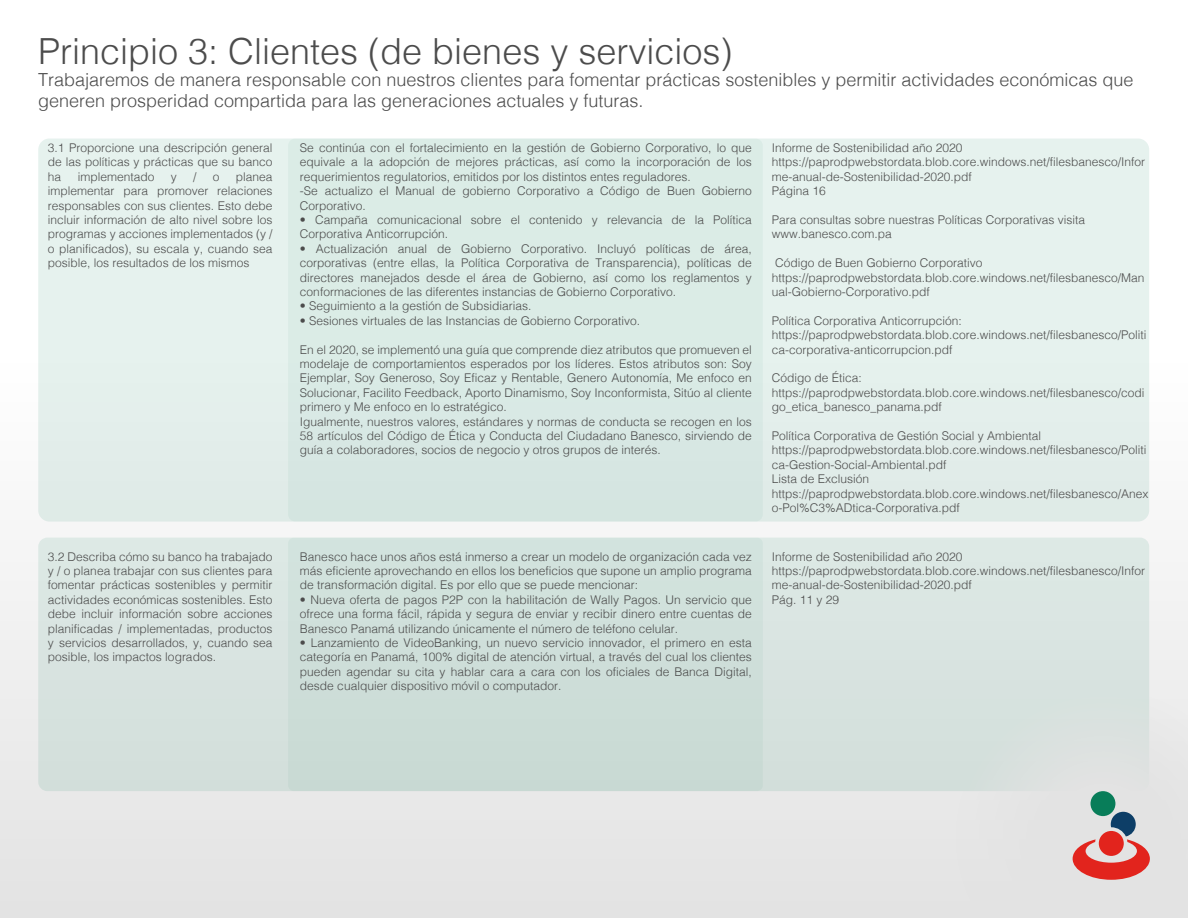
<style>
.page{position:relative;width:1188px;height:918px;background:#fff}
.page>*{position:absolute;margin:0;border:0;box-sizing:border-box;transform-origin:0 0}
.t1{font:300 36px "Helvetica";color:#4c4c4c}
.t2{font:300 18px/21.6px "Helvetica";color:#4c4c4c}
.t3{font:300 12px/14.4px "Helvetica";color:#4c4c4c}
</style>
<div class="page">
<div style="left:0;top:296px;width:1188px;height:622px;background:linear-gradient(to bottom,#fff,#e3e3e3)"></div>
<div style="left:38px;top:138px;width:1111px;height:384px;background:#e6f2ee;border-radius:11px"></div>
<div style="left:288px;top:138px;width:475px;height:384px;background:#dbece6;border-radius:7px"></div>
<div style="left:38px;top:538px;width:1111px;height:253px;background:#d9e4e1;border-radius:9px"></div>
<div style="left:288px;top:538px;width:475px;height:253px;background:#ceded9;border-radius:6px"></div>
<svg style="left:939px;top:673px;width:249px;height:245px"></svg>
<svg style="left:1073px;top:812px;width:77px;height:68px;background:#d18a8a"></svg>
<div style="left:1090px;top:791px;width:25px;height:25px;background:#087d59;border-radius:50%"></div>
<h1 class="t1" style="left:38px;top:21px;width:696px">Principio 3: Clientes (de bienes y servicios)</h1>
<h2 class="t2" style="left:38px;top:67px;width:1097px">Trabajaremos de manera responsable con nuestros clientes para fomentar prácticas sostenibles y permitir actividades económicas que generen prosperidad compartida para las generaciones actuales y futuras.</h2>
<p class="t3" style="left:48px;top:140px;width:226px;text-align:justify">3.1 Proporcione una descripción general de las políticas y prácticas que su banco ha</p>
<p class="t3" style="left:300px;top:140px;width:453px">Se continúa con el fortalecimiento en la gestión de Gobierno Corporativo, lo que equivale a la adopción de mejores prácticas, así como la incorporación de los requerimientos regulatorios, emitidos por los distintos entes reguladores.<br>-Se actualizo el Manual de gobierno Corporativo a Código de Buen Gobierno Corporativo.</p>
<p class="t3" style="left:300px;top:212px;width:453px">• Campaña comunicacional sobre el contenido y relevancia de la Política<br>Corporativa Anticorrupción.</p>
<p class="t3" style="left:300px;top:241px;width:453px;text-align:justify">• Actualización anual de Gobierno Corporativo. Incluyó políticas de área, corporativas (entre ellas, la Política Corporativa de Transparencia), políticas de directores manejados desde el área de Gobierno, así como los reglamentos y conformaciones de las diferentes instancias de Gobierno Corporativo.</p>
<p class="t3" style="left:300px;top:298px;width:233px">• Seguimiento a la gestión de Subsidiarias.</p>
<p class="t3" style="left:300px;top:313px;width:342px">• Sesiones virtuales de las Instancias de Gobierno Corporativo.</p>
<p class="t3" style="left:300px;top:341px;width:453px">En el 2020, se implementó una guía que comprende diez atributos que promueven el modelaje de comportamientos esperados por los líderes. Estos atributos son: Soy Ejemplar, Soy Generoso, Soy Eficaz y Rentable, Genero Autonomía, Me enfoco en Solucionar, Facilito Feedback, Aporto Dinamismo, Soy Inconformista, Sitúo al cliente primero y Me enfoco en lo estratégico.<br>Igualmente, nuestros valores, estándares y normas de conducta se recogen en los 58 artículos del Código de Ética y Conducta del Ciudadano Banesco, sirviendo de guía a colaboradores, socios de negocio y otros grupos de interés.</p>
<p class="t3" style="left:772px;top:140px;width:375px">Informe de Sostenibilidad año 2020 https://paprodpwebstordata.blob.core.windows.net/filesbanesco/Infor me-anual-de-Sostenibilidad-2020.pdf<br>Página 16</p>
<p class="t3" style="left:772px;top:212px;width:315px">Para consultas sobre nuestras Políticas Corporativas visita www.banesco.com.pa</p>
<p class="t3" style="left:772px;top:255px;width:374px">Código de Buen Gobierno Corporativo https://paprodpwebstordata.blob.core.windows.net/filesbanesco/Man ual-Gobierno-Corporativo.pdf</p>
<p class="t3" style="left:772px;top:313px;width:376px">Política Corporativa Anticorrupción: https://paprodpwebstordata.blob.core.windows.net/filesbanesco/Politi ca-corporativa-anticorrupcion.pdf</p>
<p class="t3" style="left:772px;top:370px;width:374px">Código de Ética: https://paprodpwebstordata.blob.core.windows.net/filesbanesco/codi go_etica_banesco_panama.pdf</p>
<p class="t3" style="left:772px;top:428px;width:378px">Política Corporativa de Gestión Social y Ambiental https://paprodpwebstordata.blob.core.windows.net/filesbanesco/Politi ca-Gestion-Social-Ambiental.pdf<br>Lista de Exclusión https://paprodpwebstordata.blob.core.windows.net/filesbanesco/Anex o-Pol%C3%ADtica-Corporativa.pdf</p>
<p class="t3" style="left:772px;top:548px;width:375px">Informe de Sostenibilidad año 2020 https://paprodpwebstordata.blob.core.windows.net/filesbanesco/Infor me-anual-de-Sostenibilidad-2020.pdf<br>Pág. 11 y 29</p>
<p class="t3" style="left:78px;top:169px;width:78px">implementado</p>
<p class="t3" style="left:171px;top:169px;width:7px">y</p>
<p class="t3" style="left:193px;top:169px;width:5px">/</p>
<p class="t3" style="left:213px;top:169px;width:8px">o</p>
<p class="t3" style="left:48px;top:169px;width:226px;text-align:justify;text-indent:188px">planea implementar para promover relaciones responsables con sus clientes. Esto debe incluir información de alto nivel sobre los programas y acciones implementados (y / o planificados), su escala y, cuando sea posible, los resultados de los mismos</p>
<p class="t3" style="left:48px;top:548px;width:226px;text-align:justify">3.2 Describa cómo su banco ha trabajado y / o planea trabajar con sus clientes para fomentar prácticas sostenibles y permitir actividades económicas sostenibles. Esto debe incluir información sobre acciones planificadas / implementadas, productos y servicios desarrollados, y, cuando sea posible, los impactos logrados.</p>
<p class="t3" style="left:300px;top:548px;width:453px;text-align:justify">Banesco hace unos años está inmerso a crear un modelo de organización cada vez más eficiente aprovechando en ellos los beneficios que supone un amplio programa de transformación digital. Es por ello que se puede mencionar:</p>
<p class="t3" style="left:300px;top:591px;width:453px;text-align:justify">• Nueva oferta de pagos P2P con la habilitación de Wally Pagos. Un servicio que ofrece una forma fácil, rápida y segura de enviar y recibir dinero entre cuentas de Banesco Panamá utilizando únicamente el número de teléfono celular.</p>
<p class="t3" style="left:300px;top:635px;width:453px;text-align:justify">• Lanzamiento de VideoBanking, un nuevo servicio innovador, el primero en esta categoría en Panamá, 100% digital de atención virtual, a través del cual los clientes pueden agendar su cita y hablar cara a cara con los oficiales de Banca Digital, desde cualquier dispositivo móvil o computador.</p>
</div>
